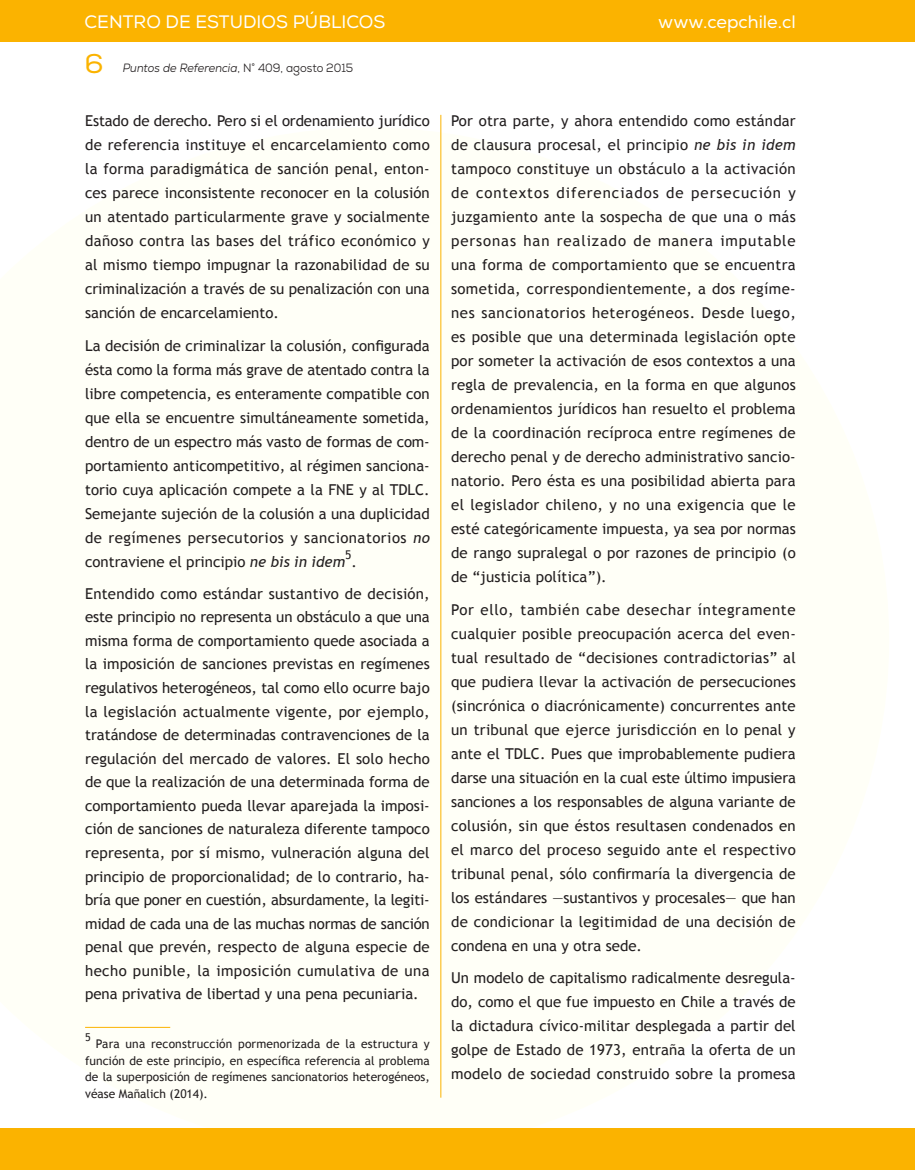
<style>
.page{position:relative;width:915px;height:1170px;background:#fff}
.page>*{position:absolute;margin:0;border:0;box-sizing:border-box;transform-origin:0 0}
.t1{font:27px "Nexa";color:#fbb300}
.t2{font:18px "Nexa";color:#fff}
.t3{font:15px/24px "Trebuchet MS";letter-spacing:.01em;color:#231f20;text-align:justify}
.t4{font:12px/16.5px "Trebuchet MS";color:#231f20;text-align:justify}
.t5{font:italic 12px "Nexa";color:#231f20;scale:.93 1}
.t6{font:10.8px "Trebuchet MS";color:#231f20}
.s1{font-style:normal}
.s2{font-style:italic}
</style>
<div class="page">
<div style="left:0;top:0;width:914px;height:41px;background:#fbb300"></div>
<hr style="left:440px;top:115px;width:1px;height:982px;background:#fbb300">
<div style="left:0;top:1128px;width:914px;height:41px;background:#fbb300"></div>
<hr style="left:85px;top:1026px;width:85px;height:1px;background:#fbb300">
<p class="t2" style="left:84px;top:11px;width:302px">CENTRO DE ESTUDIOS PÚBLICOS</p>
<p class="t5" style="left:123px;top:60px;width:249px">Puntos de Referencia<span class="s1">, N° 409, agosto 2015</span></p>
<h1 class="t1" style="left:84px;top:47px;width:21px">6</h1>
<p class="t3" style="left:85px;top:109px;width:346px">Estado de derecho. Pero si el ordenamiento jurídico de referencia instituye el encarcelamiento como la forma paradigmática de sanción penal, enton&shy;ces parece inconsistente reconocer en la colusión un atentado particularmente grave y socialmente dañoso contra las bases del tráfico económico y al mismo tiempo impugnar la razonabilidad de su criminalización a través de su penalización con una sanción de encarcelamiento.</p>
<p class="t3" style="left:85px;top:333px;width:346px">La decisión de criminalizar la colusión, configurada ésta como la forma más grave de atentado contra la libre competencia, es enteramente compatible con que ella se encuentre simultáneamente sometida, dentro de un espectro más vasto de formas de com&shy;portamiento anticompetitivo, al régimen sanciona&shy;torio cuya aplicación compete a la FNE y al TDLC.<br>Semejante sujeción de la colusión a una duplicidad de regímenes persecutorios y sancionatorios <span class="s2">no </span>contraviene el principio <span class="s2">ne bis in idem</span> .</p>
<p class="t4" style="left:345px;top:547px;width:8px">5</p>
<p class="t3" style="left:85px;top:582px;width:346px;line-height:23.5px">Entendido como estándar sustantivo de decisión, este principio no representa un obstáculo a que una misma forma de comportamiento quede asociada a la imposición de sanciones previstas en regímenes regulativos heterogéneos, tal como ello ocurre bajo la legislación actualmente vigente, por ejemplo, tratándose de determinadas contravenciones de la regulación del mercado de valores. El solo hecho de que la realización de una determinada forma de comportamiento pueda llevar aparejada la imposi&shy;ción de sanciones de naturaleza diferente tampoco representa, por sí mismo, vulneración alguna del principio de proporcionalidad; de lo contrario, ha&shy;bría que poner en cuestión, absurdamente, la legiti&shy;midad de cada una de las muchas normas de sanción penal que prevén, respecto de alguna especie de hecho punible, la imposición cumulativa de una pena privativa de libertad y una pena pecuniaria.</p>
<p class="t6" style="left:85px;top:1031px;width:7px">5</p>
<p class="t4" style="left:85px;top:1035px;width:346px;text-indent:11px">Para una reconstrucción pormenorizada de la estructura y función de este principio, en específica referencia al problema de la superposición de regímenes sancionatorios heterogéneos, véase Mañalich (2014).</p>
<p class="t2" style="left:658px;top:11px;width:139px">www.cepchile.cl</p>
<p class="t3" style="left:451px;top:109px;width:346px">Por otra parte, y ahora entendido como estándar de clausura procesal, el principio <span class="s2">ne bis in idem </span>tampoco constituye un obstáculo a la activación de contextos diferenciados de persecución y juzgamiento ante la sospecha de que una o más personas han realizado de manera imputable una forma de comportamiento que se encuentra sometida, correspondientemente, a dos regíme&shy;nes sancionatorios heterogéneos. Desde luego, es posible que una determinada legislación opte por someter la activación de esos contextos a una regla de prevalencia, en la forma en que algunos ordenamientos jurídicos han resuelto el problema de la coordinación recíproca entre regímenes de derecho penal y de derecho administrativo sancio&shy;natorio. Pero ésta es una posibilidad abierta para el legislador chileno, y no una exigencia que le esté categóricamente impuesta, ya sea por normas de rango supralegal o por razones de principio (o de “justicia política”).</p>
<p class="t3" style="left:451px;top:597px;width:346px">Por ello, también cabe desechar íntegramente cualquier posible preocupación acerca del even&shy;tual resultado de “decisiones contradictorias” al que pudiera llevar la activación de persecuciones (sincrónica o diacrónicamente) concurrentes ante un tribunal que ejerce jurisdicción en lo penal y ante el TDLC. Pues que improbablemente pudiera darse una situación en la cual este último impusiera sanciones a los responsables de alguna variante de colusión, sin que éstos resultasen condenados en el marco del proceso seguido ante el respectivo tribunal penal, sólo confirmaría la divergencia de los estándares —sustantivos y procesales— que han de condicionar la legitimidad de una decisión de condena en una y otra sede.</p>
<p class="t3" style="left:451px;top:966px;width:346px">Un modelo de capitalismo radicalmente desregula&shy;do, como el que fue impuesto en Chile a través de la dictadura cívico-militar desplegada a partir del golpe de Estado de 1973, entraña la oferta de un modelo de sociedad construido sobre la promesa</p>
</div>
